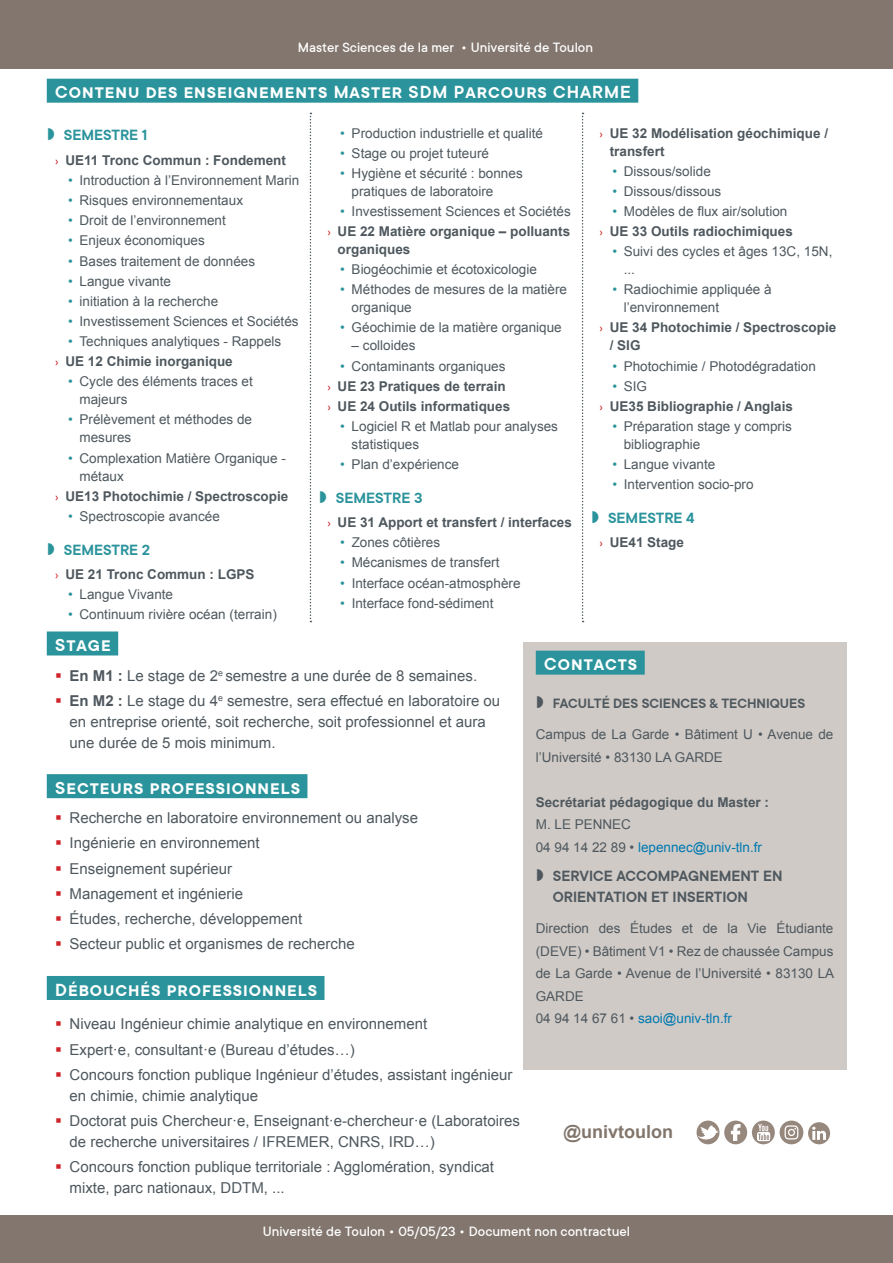
<style>
.page{position:relative;width:893px;height:1263px;background:#fff}
.page>*{position:absolute;margin:0;border:0;box-sizing:border-box;transform-origin:0 0}
.t1{font:600 19.5px "TT Commons Classic";letter-spacing:.05em;color:#fff}
.t2{font:700 18px "Arial";color:#81756c}
.t3{font:600 16.5px/21px "TT Commons Classic";color:#4e585e}
.t4{font:600 16.5px "TT Commons Classic";color:#2a939b}
.t5{font:15px/21px "Arial";color:#4e585e}
.t6{font:500 15px "TT Commons Classic";color:#fff}
.t7{font:600 15px "TT Commons Classic";color:#4e585e}
.t8{font:13.5px/18px "Arial";color:#4e585e}
.t9{font:700 13.5px/20.1px "Arial";color:#4e585e}
.s1{font-family:"TT Commons Classic";font-weight:400;color:#d1232a}
.s2{color:#2a939b}
.s3{font-family:"TT Commons Classic";color:#d1232a}
.s4{font-weight:700}
.s5{font-weight:400;color:#2a939b}
.s6{font-weight:400}
.s7{color:#d1232a}
.s8{color:#0079b0}
</style>
<div class="page">
<div style="left:0;top:1215px;width:893px;height:48px;background:#82766e"></div>
<div style="left:0;top:0;width:893px;height:68px;background:#82766e"></div>
<div style="left:47px;top:79px;width:591px;height:24px;background:#2a939b"></div>
<div style="left:523px;top:642px;width:323px;height:427px;background:#d0cac6"></div>
<div style="left:536px;top:651px;width:109px;height:24px;background:#2a939b"></div>
<div style="left:47px;top:631px;width:71px;height:24px;background:#2a939b"></div>
<div style="left:47px;top:774px;width:260px;height:24px;background:#2a939b"></div>
<svg style="left:310px;top:113px;width:1px;height:509px"></svg>
<svg style="left:582px;top:113px;width:2px;height:509px"></svg>
<div style="left:47px;top:976px;width:277px;height:24px;background:#2a939b"></div>
<svg style="left:697px;top:1120px;width:133px;height:24px"></svg>
<p class="t6" style="left:298px;top:38px;width:297px">Master Sciences de la mer • Université de Toulon</p>
<h1 class="t1" style="left:55px;top:80px;width:577px">Contenu des enseignements Master SDM Parcours CHARME</h1>
<p class="t4" style="left:64px;top:125px;width:85px">SEMESTRE 1</p>
<p class="t9" style="left:55px;top:151px;width:232px"><span class="s1">›</span> UE11 Tronc Commun : Fondement</p>
<p class="t8" style="left:68px;top:171px;width:233px"><span class="s2">•</span> Introduction à l’Environnement Marin</p>
<p class="t8" style="left:68px;top:192px;width:177px"><span class="s2">•</span> Risques environnementaux</p>
<p class="t8" style="left:68px;top:212px;width:159px"><span class="s2">•</span> Droit de l’environnement</p>
<p class="t8" style="left:68px;top:232px;width:138px"><span class="s2">•</span> Enjeux économiques</p>
<p class="t8" style="left:68px;top:252px;width:189px"><span class="s2">•</span> Bases traitement de données</p>
<p class="t8" style="left:68px;top:272px;width:105px"><span class="s2">•</span> Langue vivante</p>
<p class="t8" style="left:68px;top:292px;width:152px"><span class="s2">•</span> initiation à la recherche</p>
<p class="t8" style="left:68px;top:312px;width:232px"><span class="s2">•</span> Investissement Sciences et Sociétés</p>
<p class="t8" style="left:55px;top:331px;width:228px;line-height:20.1px;text-indent:13px"><span class="s2">•</span> Techniques analytiques - Rappels <span class="s3">›</span> <span class="s4">UE 12 Chimie inorganique</span></p>
<p class="t8" style="left:80px;top:373px;width:175px;text-indent:-11px"><span class="s2">•</span> Cycle des éléments traces et majeurs</p>
<p class="t8" style="left:80px;top:411px;width:174px;text-indent:-11px"><span class="s2">•</span> Prélèvement et méthodes de mesures</p>
<p class="t8" style="left:80px;top:449px;width:208px;text-indent:-11px"><span class="s2">•</span> Complexation Matière Organique - métaux</p>
<p class="t9" style="left:55px;top:486px;width:235px"><span class="s1">›</span> UE13 Photochimie / Spectroscopie</p>
<p class="t8" style="left:68px;top:507px;width:153px"><span class="s2">•</span> Spectroscopie avancée</p>
<p class="t4" style="left:64px;top:539px;width:88px">SEMESTRE 2</p>
<p class="t9" style="left:55px;top:565px;width:201px"><span class="s1">›</span> UE 21 Tronc Commun : LGPS</p>
<p class="t8" style="left:68px;top:585px;width:107px"><span class="s2">•</span> Langue Vivante</p>
<p class="t8" style="left:68px;top:606px;width:210px"><span class="s2">•</span> Continuum rivière océan (terrain)</p>
<p class="t9" style="left:610px;top:124px;width:220px;line-height:18px;text-indent:-10px"><span class="s1">›</span> UE 32 Modélisation géochimique / transfert</p>
<p class="t8" style="left:612px;top:162px;width:100px"><span class="s2">•</span> Dissous/solide</p>
<p class="t8" style="left:612px;top:182px;width:110px"><span class="s2">•</span> Dissous/dissous</p>
<p class="t8" style="left:600px;top:201px;width:195px;line-height:20.1px;text-align:center"><span class="s2">•</span> Modèles de flux air/solution<br><span class="s3">›</span> <span class="s4">UE 33 Outils radiochimiques</span></p>
<p class="t8" style="left:624px;top:243px;width:210px;text-indent:-11px"><span class="s2">•</span> Suivi des cycles et âges 13C, 15N, ...</p>
<p class="t8" style="left:624px;top:281px;width:149px;text-indent:-11px"><span class="s2">•</span> Radiochimie appliquée à l’environnement</p>
<p class="t9" style="left:610px;top:319px;width:228px;line-height:18px;text-indent:-10px"><span class="s1">›</span> UE 34 Photochimie / Spectroscopie / SIG</p>
<p class="t8" style="left:612px;top:357px;width:205px"><span class="s2">•</span> Photochimie / Photodégradation</p>
<p class="t9" style="left:600px;top:376px;width:195px;text-indent:13px"><span class="s5">•</span> <span class="s6">SIG<br></span><span class="s1">›</span> UE35 Bibliographie / Anglais</p>
<p class="t8" style="left:624px;top:417px;width:170px;text-indent:-11px"><span class="s2">•</span> Préparation stage y compris bibliographie</p>
<p class="t8" style="left:612px;top:455px;width:105px"><span class="s2">•</span> Langue vivante</p>
<p class="t8" style="left:612px;top:476px;width:143px"><span class="s2">•</span> Intervention socio-pro</p>
<p class="t4" style="left:608px;top:507px;width:88px">SEMESTRE 4</p>
<p class="t9" style="left:600px;top:533px;width:86px"><span class="s1">›</span> UE41 Stage</p>
<p class="t8" style="left:340px;top:124px;width:204px"><span class="s2">•</span> Production industrielle et qualité</p>
<p class="t8" style="left:340px;top:144px;width:150px"><span class="s2">•</span> Stage ou projet tuteuré</p>
<p class="t8" style="left:352px;top:164px;width:173px;text-indent:-11px"><span class="s2">•</span> Hygiène et sécurité : bonnes pratiques de laboratoire</p>
<p class="t8" style="left:327px;top:201px;width:245px;line-height:20.1px;text-align:right"><span class="s2">•</span> Investissement Sciences et Sociétés<br><span class="s3">›</span> <span class="s4">UE 22 Matière organique – polluants</span></p>
<p class="t9" style="left:338px;top:240px;width:74px">organiques</p>
<p class="t8" style="left:340px;top:261px;width:198px"><span class="s2">•</span> Biogéochimie et écotoxicologie</p>
<p class="t8" style="left:352px;top:281px;width:217px;text-indent:-11px"><span class="s2">•</span> Méthodes de mesures de la matière organique</p>
<p class="t8" style="left:340px;top:319px;width:223px"><span class="s2">•</span> Géochimie de la matière organique</p>
<p class="t8" style="left:352px;top:337px;width:65px">– colloides</p>
<p class="t9" style="left:327px;top:356px;width:184px;text-align:center"><span class="s5">•</span> <span class="s6">Contaminants organiques<br></span><span class="s1">›</span> UE 23 Pratiques de terrain <span class="s1">›</span> UE 24 Outils informatiques</p>
<p class="t8" style="left:352px;top:417px;width:208px;text-indent:-11px"><span class="s2">•</span> Logiciel R et Matlab pour analyses statistiques</p>
<p class="t8" style="left:340px;top:455px;width:120px"><span class="s2">•</span> Plan d’expérience</p>
<p class="t4" style="left:336px;top:487px;width:88px">SEMESTRE 3</p>
<p class="t9" style="left:327px;top:513px;width:246px"><span class="s1">›</span> UE 31 Apport et transfert / interfaces</p>
<p class="t8" style="left:340px;top:534px;width:102px"><span class="s2">•</span> Zones côtières</p>
<p class="t8" style="left:340px;top:554px;width:161px"><span class="s2">•</span> Mécanismes de transfert</p>
<p class="t8" style="left:340px;top:574px;width:182px"><span class="s2">•</span> Interface océan-atmosphère</p>
<p class="t8" style="left:340px;top:594px;width:155px"><span class="s2">•</span> Interface fond-sédiment</p>
<h1 class="t1" style="left:55px;top:632px;width:57px">Stage</h1>
<p class="t5" style="left:55px;top:665px;width:423px"><span class="s7">▪</span> <span class="s4">En M1 :</span> Le stage de 2<sup>e</sup> semestre a une durée de 8 semaines.</p>
<p class="t5" style="left:70px;top:690px;width:432px;text-indent:-14px"><span class="s7">▪</span> <span class="s4">En M2 :</span> Le stage du 4<sup>e</sup> semestre, sera effectué en laboratoire ou en entreprise orienté, soit recherche, soit professionnel et aura une durée de 5 mois minimum.</p>
<h1 class="t1" style="left:55px;top:775px;width:246px">Secteurs professionnels</h1>
<p class="t5" style="left:55px;top:808px;width:364px"><span class="s7">▪</span> Recherche en laboratoire environnement ou analyse</p>
<p class="t5" style="left:55px;top:833px;width:206px"><span class="s7">▪</span> Ingénierie en environnement</p>
<p class="t5" style="left:55px;top:858px;width:178px"><span class="s7">▪</span> Enseignement supérieur</p>
<p class="t5" style="left:55px;top:883px;width:189px"><span class="s7">▪</span> Management et ingénierie</p>
<p class="t5" style="left:55px;top:909px;width:248px"><span class="s7">▪</span> Études, recherche, développement</p>
<p class="t5" style="left:55px;top:934px;width:301px"><span class="s7">▪</span> Secteur public et organismes de recherche</p>
<h1 class="t1" style="left:55px;top:977px;width:263px">Débouchés professionnels</h1>
<p class="t5" style="left:55px;top:1014px;width:374px"><span class="s7">▪</span> Niveau Ingénieur chimie analytique en environnement</p>
<p class="t5" style="left:55px;top:1039px;width:301px"><span class="s7">▪</span> Expert·e, consultant·e (Bureau d’études…)</p>
<p class="t5" style="left:70px;top:1064px;width:444px;text-indent:-14px"><span class="s7">▪</span> Concours fonction publique Ingénieur d’études, assistant ingénieur en chimie, chimie analytique</p>
<p class="t5" style="left:70px;top:1110px;width:452px;text-indent:-14px"><span class="s7">▪</span> Doctorat puis Chercheur·e, Enseignant·e-chercheur·e (Laboratoires de recherche universitaires / IFREMER, CNRS, IRD…)</p>
<p class="t5" style="left:70px;top:1157px;width:426px;text-indent:-14px"><span class="s7">▪</span> Concours fonction publique territoriale : Agglomération, syndicat mixte, parc nationaux, DDTM, ...</p>
<h1 class="t1" style="left:544px;top:652px;width:94px">Contacts</h1>
<p class="t7" style="left:553px;top:694px;width:254px">FACULTÉ DES SCIENCES &amp; TECHNIQUES</p>
<p class="t8" style="left:536px;top:723px;width:299px;line-height:22.5px">Campus de La Garde • Bâtiment U • Avenue de l’Université • 83130 LA GARDE</p>
<p class="t9" style="left:536px;top:792px;width:235px">Secrétariat pédagogique du Master :</p>
<p class="t8" style="left:536px;top:813px;width:228px;line-height:22.5px">M. LE PENNEC<br>04 94 14 22 89 • <span class="s8">lepennec@univ-tln.fr</span></p>
<p class="t3" style="left:553px;top:865px;width:231px">SERVICE ACCOMPAGNEMENT EN<br>ORIENTATION ET INSERTION</p>
<p class="t8" style="left:536px;top:917px;width:300px;line-height:22.5px">Direction des Études et de la Vie Étudiante (DEVE) • Bâtiment V1 • Rez de chaussée Campus de La Garde • Avenue de l’Université • 83130 LA GARDE<br>04 94 14 67 61 • <span class="s8">saoi@univ-tln.fr</span></p>
<h2 class="t2" style="left:564px;top:1120px;width:111px">@univtoulon</h2>
<p class="t6" style="left:263px;top:1222px;width:369px">Université de Toulon • 05/05/23 • Document non contractuel</p>
</div>
